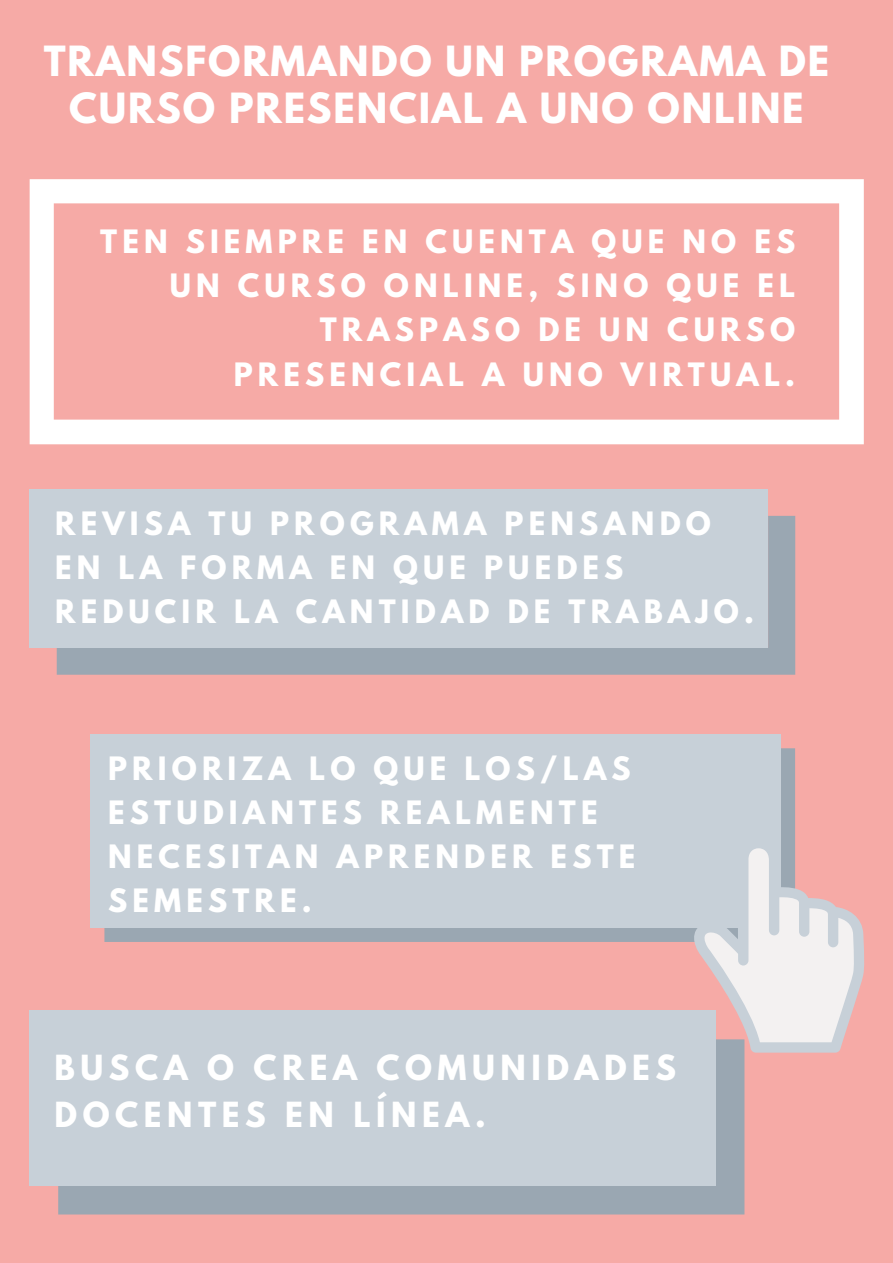
<style>
.page{position:relative;width:893px;height:1263px;background:#f6aaa6}
.page>*{position:absolute;margin:0;border:0;box-sizing:border-box;transform-origin:0 0}
.t1{font:700 36.9px/47.5px "League Spartan";letter-spacing:.05em;color:#fff;text-align:center}
.t2{font:700 30.67px/47.3px "League Spartan";letter-spacing:.18em;color:#fff}
.t3{font:700 28.58px/44px "League Spartan";letter-spacing:.18em;color:#fff}
</style>
<div class="page">
<svg style="left:30px;top:179px;width:834px;height:265px"></svg>
<div style="left:104px;top:748px;width:691px;height:194px;background:#9aa7b2"></div>
<div style="left:90px;top:734px;width:690px;height:193px;background:#c7d0d8"></div>
<svg style="left:690px;top:837px;width:174px;height:215px"></svg>
<div style="left:57px;top:516px;width:738px;height:159px;background:#9aa7b2"></div>
<div style="left:30px;top:489px;width:738px;height:159px;background:#c7d0d8"></div>
<div style="left:58px;top:1039px;width:686px;height:175px;background:#9aa7b2"></div>
<div style="left:30px;top:1011px;width:686px;height:175px;background:#c7d0d8"></div>
<p class="t1" style="left:44px;top:42px;width:787px">TRANSFORMANDO UN PROGRAMA DE<br>CURSO PRESENCIAL A UNO ONLINE</p>
<p class="t3" style="left:100px;top:223px;width:696px;text-align:right">TEN SIEMPRE EN CUENTA QUE NO ES<br>UN CURSO ONLINE, SINO QUE EL<br>TRASPASO DE UN CURSO<br>PRESENCIAL A UNO VIRTUAL.</p>
<p class="t3" style="left:55px;top:505px;width:700px">REVISA TU PROGRAMA PENSANDO<br>EN LA FORMA EN QUE PUEDES<br>REDUCIR LA CANTIDAD DE TRABAJO.</p>
<p class="t3" style="left:108px;top:750px;width:529px">PRIORIZA LO QUE LOS/LAS<br>ESTUDIANTES REALMENTE<br>NECESITAN APRENDER ESTE<br>SEMESTRE.</p>
<p class="t2" style="left:55px;top:1047px;width:623px">BUSCA O CREA COMUNIDADES<br>DOCENTES EN LÍNEA.</p>
</div>
